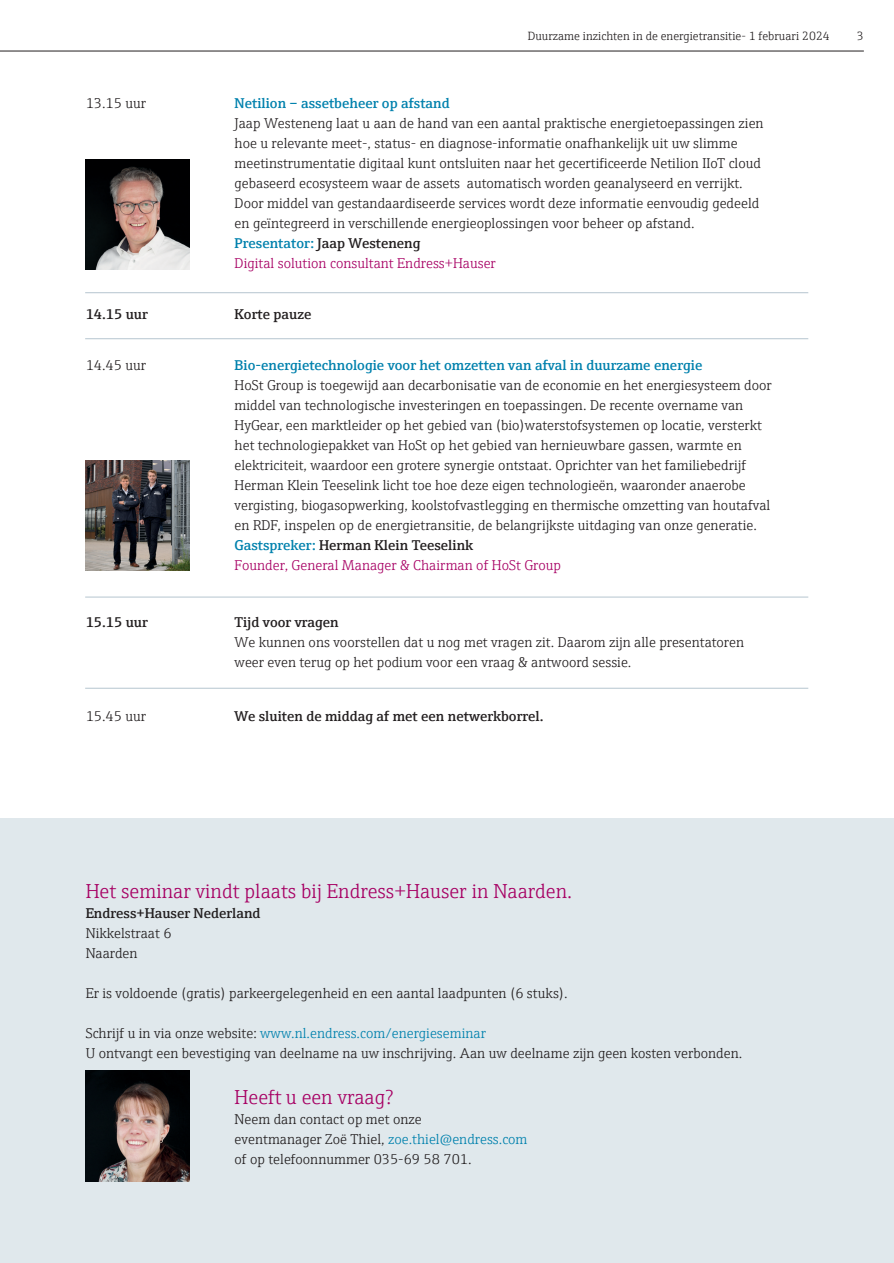
<style>
.page{position:relative;width:894px;height:1263px;background:#fff}
.page>*{position:absolute;margin:0;border:0;box-sizing:border-box;transform-origin:0 0}
.t1{font:300 20.25px "E+H Serif";color:#a70164}
.t2{font:300 14.25px/20px "E+H Serif";color:#231f20}
.t3{font:600 14.25px "E+H Serif";color:#231f20}
.t4{font:600 14.25px "E+H Serif";color:#0081ad}
.t5{font:300 12px "E+H Serif";color:#231f20}
.s1{font-weight:600;color:#0081ad}
.s2{font-weight:600}
.s3{color:#a70164}
.s4{color:#0081ad}
</style>
<div class="page">
<hr style="left:0;top:51px;width:863px;height:1px;background:#231f20">
<div style="left:0;top:819px;width:893px;height:444px;background:#e0e8ec"></div>
<img style="left:85px;top:159px;width:104px;height:111px">
<img style="left:86px;top:460px;width:104px;height:111px">
<img style="left:86px;top:1071px;width:104px;height:110px">
<hr style="left:85px;top:338px;width:723px;height:1px;background:#b5c5cf">
<hr style="left:85px;top:292px;width:723px;height:1px;background:#b5c5cf">
<hr style="left:85px;top:597px;width:723px;height:1px;background:#b5c5cf">
<hr style="left:85px;top:688px;width:723px;height:1px;background:#b5c5cf">
<p class="t5" style="left:527px;top:31px;width:303px">Duurzame inzichten in de energietransitie- 1 februari 2024</p>
<p class="t5" style="left:856px;top:31px;width:8px">3</p>
<p class="t2" style="left:86px;top:94px;width:62px">13.15 uur</p>
<p class="t4" style="left:234px;top:97px;width:217px">Netilion – assetbeheer op afstand</p>
<p class="t2" style="left:234px;top:114px;width:530px">Jaap Westeneng laat u aan de hand van een aantal praktische energietoepassingen zien hoe u relevante meet-, status- en diagnose-informatie onafhankelijk uit uw slimme meetinstrumentatie digitaal kunt ontsluiten naar het gecertificeerde Netilion IIoT cloud gebaseerd ecosysteem waar de assets automatisch worden geanalyseerd en verrijkt.<br>Door middel van gestandaardiseerde services wordt deze informatie eenvoudig gedeeld en geïntegreerd in verschillende energieoplossingen voor beheer op afstand.<br><span class="s1">Presentator:</span> <span class="s2">Jaap Westeneng<br></span><span class="s3">Digital solution consultant Endress+Hauser</span></p>
<p class="t3" style="left:86px;top:308px;width:64px">14.15 uur</p>
<p class="t3" style="left:234px;top:308px;width:78px">Korte pauze</p>
<p class="t2" style="left:86px;top:356px;width:62px">14.45 uur</p>
<p class="t4" style="left:234px;top:359px;width:469px">Bio-energietechnologie voor het omzetten van afval in duurzame energie</p>
<p class="t2" style="left:234px;top:376px;width:538px">HoSt Group is toegewijd aan decarbonisatie van de economie en het energiesysteem door middel van technologische investeringen en toepassingen. De recente overname van HyGear, een marktleider op het gebied van (bio)waterstofsystemen op locatie, versterkt het technologiepakket van HoSt op het gebied van hernieuwbare gassen, warmte en elektriciteit, waardoor een grotere synergie ontstaat. Oprichter van het familiebedrijf Herman Klein Teeselink licht toe hoe deze eigen technologieën, waaronder anaerobe vergisting, biogasopwerking, koolstofvastlegging en thermische omzetting van houtafval en RDF, inspelen op de energietransitie, de belangrijkste uitdaging van onze generatie.<br><span class="s1">Gastspreker:</span> <span class="s2">Herman Klein Teeselink<br></span><span class="s3">Founder, General Manager &amp; Chairman of HoSt Group</span></p>
<p class="t3" style="left:86px;top:616px;width:64px">15.15 uur</p>
<p class="t3" style="left:234px;top:616px;width:106px">Tijd voor vragen</p>
<p class="t2" style="left:234px;top:633px;width:511px">We kunnen ons voorstellen dat u nog met vragen zit. Daarom zijn alle presentatoren weer even terug op het podium voor een vraag &amp; antwoord sessie.</p>
<p class="t2" style="left:86px;top:708px;width:62px">15.45 uur</p>
<p class="t3" style="left:234px;top:710px;width:310px">We sluiten de middag af met een netwerkborrel.</p>
<h1 class="t1" style="left:86px;top:881px;width:488px">Het seminar vindt plaats bij Endress+Hauser in Naarden.</h1>
<p class="t3" style="left:86px;top:906px;width:176px">Endress+Hauser Nederland</p>
<p class="t2" style="left:86px;top:924px;width:87px">Nikkelstraat 6<br>Naarden</p>
<p class="t2" style="left:86px;top:984px;width:483px">Er is voldoende (gratis) parkeergelegenheid en een aantal laadpunten (6 stuks).</p>
<p class="t2" style="left:86px;top:1024px;width:658px">Schrijf u in via onze website: <span class="s4">www.nl.endress.com/energieseminar<br></span>U ontvangt een bevestiging van deelname na uw inschrijving. Aan uw deelname zijn geen kosten verbonden.</p>
<h1 class="t1" style="left:234px;top:1087px;width:160px">Heeft u een vraag?</h1>
<p class="t2" style="left:234px;top:1110px;width:294px">Neem dan contact op met onze<br>eventmanager Zoë Thiel, <span class="s4">zoe.thiel@endress.com </span>of op telefoonnummer 035-69 58 701.</p>
</div>
